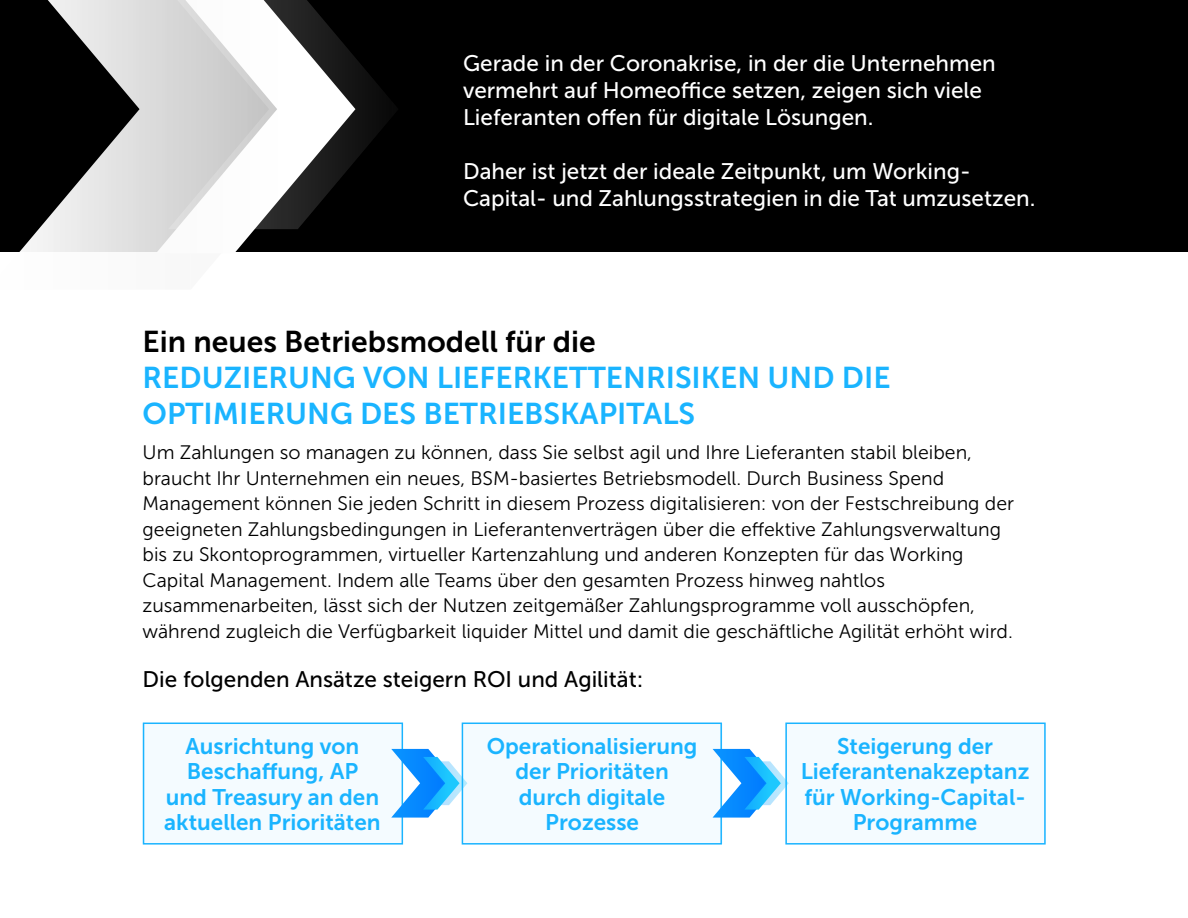
<style>
.page{position:relative;width:1188px;height:918px;background:#fff}
.page>*{position:absolute;margin:0;border:0;box-sizing:border-box;transform-origin:0 0}
.t1{font:30px/36px "Museo Sans 700";color:#1ab4ff}
.t2{font:30px "Museo Sans 700";color:#000}
.t3{font:22.5px/27px "Museo Sans 500";color:#fff}
.t4{font:22.5px/25.5px "Museo Sans 700";color:#1ab4ff;text-align:center}
.t5{font:22.5px "Museo Sans 500";color:#000}
.t6{font:19.5px/25.5px "Museo Sans 300";color:#000}
</style>
<div class="page">
<div style="left:142px;top:723px;width:261px;height:121px;background:#f4fbff"></div>
<div style="left:143px;top:723px;width:260px;height:122px;border:2px solid #1ab4ff"></div>
<div style="left:462px;top:723px;width:260px;height:121px;background:#f4fbff"></div>
<div style="left:785px;top:723px;width:260px;height:121px;background:#f4fbff"></div>
<div style="left:0;top:0;width:1188px;height:252px;background:#000"></div>
<svg style="left:19px;top:0;width:137px;height:252px"></svg>
<svg style="left:355px;top:58px;width:31px;height:102px"></svg>
<svg style="left:156px;top:0;width:199px;height:252px;background:#afafaf"></svg>
<svg style="left:713px;top:749px;width:76px;height:69px"></svg>
<svg style="left:391px;top:749px;width:76px;height:69px"></svg>
<p class="t3" style="left:463px;top:50px;width:534px">Gerade in der Coronakrise, in der die Unternehmen vermehrt auf Homeoffice setzen, zeigen sich viele<br>Lieferanten offen für digitale Lösungen.</p>
<p class="t3" style="left:463px;top:158px;width:574px">Daher ist jetzt der ideale Zeitpunkt, um Working-<br>Capital- und Zahlungsstrategien in die Tat umzusetzen.</p>
<h1 class="t2" style="left:143px;top:325px;width:455px">Ein neues Betriebsmodell für die</h1>
<h1 class="t1" style="left:143px;top:360px;width:750px">REDUZIERUNG VON LIEFERKETTENRISIKEN UND DIE<br>OPTIMIERUNG DES BETRIEBSKAPITALS</h1>
<p class="t6" style="left:143px;top:440px;width:873px">Um Zahlungen so managen zu können, dass Sie selbst agil und Ihre Lieferanten stabil bleiben, braucht Ihr Unternehmen ein neues, BSM-basiertes Betriebsmodell. Durch Business Spend Management können Sie jeden Schritt in diesem Prozess digitalisieren: von der Festschreibung der geeigneten Zahlungsbedingungen in Lieferantenverträgen über die effektive Zahlungsverwaltung bis zu Skontoprogrammen, virtueller Kartenzahlung und anderen Konzepten für das Working Capital Management. Indem alle Teams über den gesamten Prozess hinweg nahtlos zusammenarbeiten, lässt sich der Nutzen zeitgemäßer Zahlungsprogramme voll ausschöpfen, während zugleich die Verfügbarkeit liquider Mittel und damit die geschäftliche Agilität erhöht wird.</p>
<p class="t5" style="left:143px;top:667px;width:502px">Die folgenden Ansätze steigern ROI und Agilität:</p>
<p class="t4" style="left:164px;top:733px;width:218px">Ausrichtung von<br>Beschaffung, AP und Treasury an den aktuellen Prioritäten</p>
<p class="t4" style="left:487px;top:733px;width:212px">Operationalisierung der Prioritäten durch digitale<br>Prozesse</p>
<p class="t4" style="left:801px;top:733px;width:230px">Steigerung der<br>Lieferantenakzeptanz für Working-Capital-<br>Programme</p>
</div>
